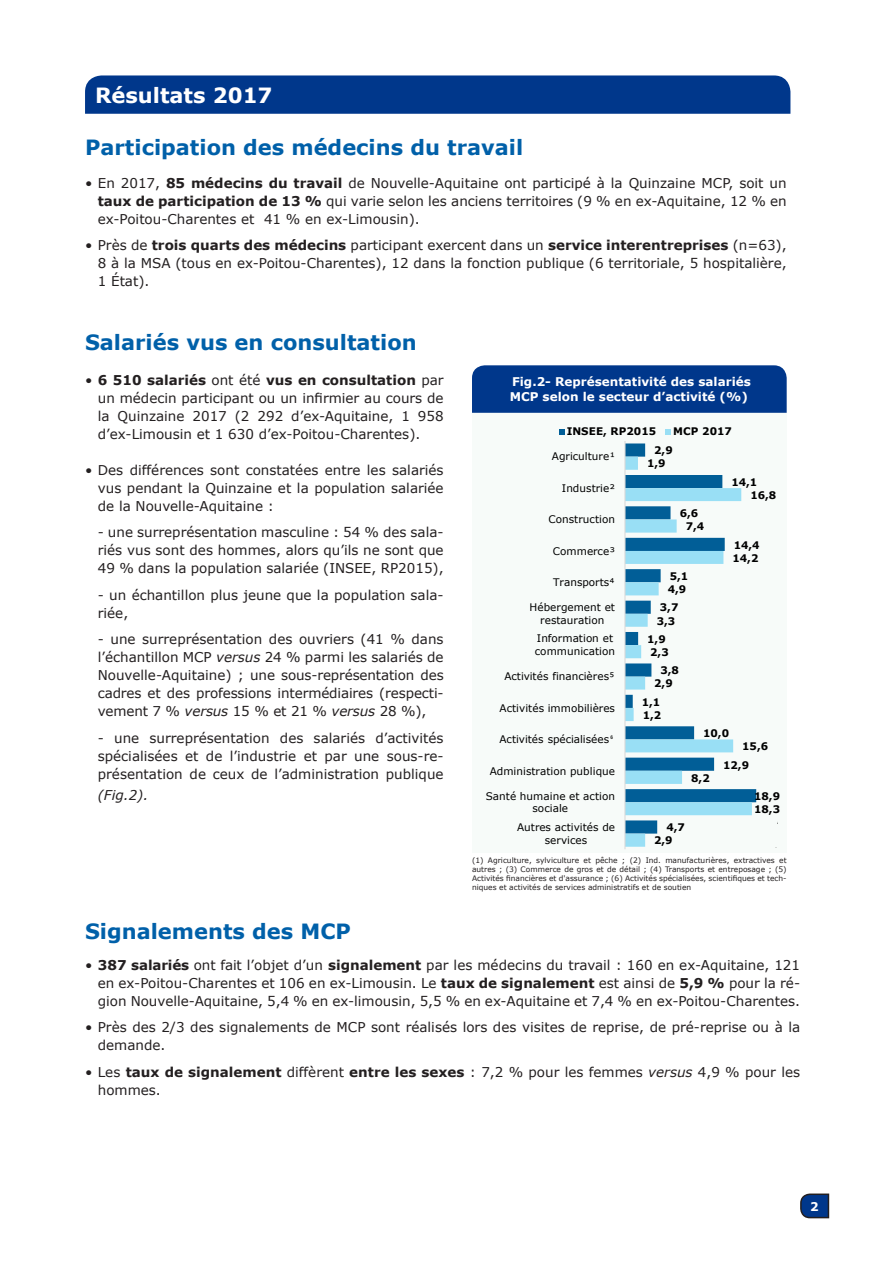
<style>
.page{position:relative;width:893px;height:1263px;background:#fff}
.page>*{position:absolute;margin:0;border:0;box-sizing:border-box;transform-origin:0 0}
.t1{font:700 21px "Verdana";color:#0060a9}
.t2{font:700 21px "Verdana";color:#fff}
.t3{font:13.5px/18px "Verdana";color:#231f20;text-align:justify}
.t4{font:italic 13.5px "Verdana";color:#231f20}
.t5{font:700 12px/14.4px "Verdana";color:#fff}
.t6{font:10.5px/12.8px "Verdana";letter-spacing:.005em;color:#000;text-align:center}
.t7{font:700 10.5px "Verdana";letter-spacing:-.005em;color:#000}
.t8{font:7.5px/9px "Verdana";color:#231f20;text-align:justify}
.s1{font-weight:700}
.s2{font-style:italic}
.s3{font-family:"MS Gothic"}
</style>
<div class="page">
<svg style="left:800px;top:1193px;width:30px;height:26px"></svg>
<div style="left:472px;top:412px;width:314px;height:441px;background:#f7fbf9"></div>
<div style="left:472px;top:365px;width:315px;height:48px;background:#00378b"></div>
<svg style="left:625px;top:443px;width:131px;height:360px"></svg>
<svg style="left:625px;top:457px;width:127px;height:390px"></svg>
<hr style="left:624px;top:441px;width:1px;height:408px;background:#d9d9d9">
<svg style="left:559px;top:429px;width:5px;height:6px"></svg>
<svg style="left:665px;top:429px;width:6px;height:6px"></svg>
<div style="left:85px;top:75px;width:705px;height:39px;background:#00378b"></div>
<p class="t2" style="left:95px;top:80px;width:179px">Résultats 2017</p>
<p class="t1" style="left:85px;top:132px;width:440px">Participation des médecins du travail</p>
<p class="t3" style="left:98px;top:174px;width:690px;text-indent:-13px">• En 2017, <span class="s1">85 médecins du travail</span> de Nouvelle-Aquitaine ont participé à la Quinzaine MCP, soit un <span class="s1">taux de participation de 13 %</span> qui varie selon les anciens territoires (9 % en ex-Aquitaine, 12 % en ex-Poitou-Charentes et 41 % en ex-Limousin).</p>
<p class="t3" style="left:98px;top:236px;width:690px;text-indent:-13px">• Près de <span class="s1">trois quarts des médecins</span> participant exercent dans un <span class="s1">service interentreprises</span> (n=63), 8 à la MSA (tous en ex-Poitou-Charentes), 12 dans la fonction publique (6 territoriale, 5 hospitalière, 1 État).</p>
<p class="t1" style="left:85px;top:327px;width:333px">Salariés vus en consultation</p>
<p class="t3" style="left:98px;top:370px;width:347px;text-indent:-13px">• <span class="s1">6 510 salariés</span> ont été <span class="s1">vus en consultation</span> par un médecin participant ou un infirmier au cours de la Quinzaine 2017 (2 292 d’ex-Aquitaine, 1 958 d’ex-Limousin et 1 630 d’ex-Poitou-Charentes).</p>
<p class="t3" style="left:98px;top:460px;width:347px;text-indent:-13px">• Des différences sont constatées entre les salariés vus pendant la Quinzaine et la population salariée de la Nouvelle-Aquitaine :</p>
<p class="t3" style="left:98px;top:523px;width:347px">- une surreprésentation masculine : 54 % des sala&shy;riés vus sont des hommes, alors qu’ils ne sont que 49 % dans la population salariée (INSEE, RP2015),</p>
<p class="t3" style="left:98px;top:585px;width:347px">- un échantillon plus jeune que la population sala&shy;riée,</p>
<p class="t3" style="left:98px;top:630px;width:347px">- une surreprésentation des ouvriers (41 % dans l’échantillon MCP <span class="s2">versus</span> 24 % parmi les salariés de Nouvelle-Aquitaine) ; une sous-représentation des cadres et des professions intermédiaires (respecti&shy;vement 7 % <span class="s2">versus</span> 15 % et 21 % <span class="s2">versus</span> 28 %),</p>
<p class="t3" style="left:98px;top:728px;width:347px">- une surreprésentation des salariés d’activités spécialisées et de l’industrie et par une sous-re&shy;présentation de ceux de l’administration publique</p>
<p class="t4" style="left:98px;top:786px;width:52px">(Fig.2).</p>
<p class="t5" style="left:510px;top:375px;width:243px">Fig.2- Représentativité des salariés<br>MCP selon le secteur d’activité (%)</p>
<p class="t7" style="left:567px;top:424px;width:91px">INSEE, RP2015</p>
<p class="t7" style="left:673px;top:424px;width:60px">MCP 2017</p>
<p class="t6" style="left:552px;top:450px;width:65px">Agriculture¹</p>
<p class="t6" style="left:562px;top:481px;width:55px">Industrie²</p>
<p class="t6" style="left:548px;top:513px;width:68px">Construction</p>
<p class="t6" style="left:553px;top:544px;width:64px">Commerce³</p>
<p class="t6" style="left:553px;top:576px;width:63px">Transports⁴</p>
<p class="t6" style="left:530px;top:601px;width:87px">Hébergement et restauration</p>
<p class="t6" style="left:535px;top:632px;width:82px;text-align:left">Information et communication</p>
<p class="t6" style="left:504px;top:670px;width:112px">Activités financières⁵</p>
<p class="t6" style="left:499px;top:701px;width:117px">Activités immobilières</p>
<p class="t6" style="left:499px;top:733px;width:116px">Activités spécialisées<span class="s3">⁶</span></p>
<p class="t6" style="left:490px;top:764px;width:127px">Administration publique</p>
<p class="t6" style="left:486px;top:789px;width:131px">Santé humaine et action sociale</p>
<p class="t6" style="left:517px;top:821px;width:100px">Autres activités de services</p>
<p class="t7" style="left:654px;top:443px;width:20px">2,9</p>
<p class="t7" style="left:647px;top:456px;width:20px">1,9</p>
<p class="t7" style="left:680px;top:506px;width:20px">6,6</p>
<p class="t7" style="left:686px;top:519px;width:20px">7,4</p>
<p class="t7" style="left:670px;top:569px;width:20px">5,1</p>
<p class="t7" style="left:660px;top:600px;width:20px">3,7</p>
<p class="t7" style="left:647px;top:632px;width:20px">1,9</p>
<p class="t7" style="left:660px;top:663px;width:20px">3,8</p>
<p class="t7" style="left:642px;top:694px;width:20px">1,1</p>
<p class="t7" style="left:668px;top:582px;width:20px">4,9</p>
<p class="t7" style="left:657px;top:613px;width:20px">3,3</p>
<p class="t7" style="left:650px;top:645px;width:20px">2,3</p>
<p class="t7" style="left:654px;top:676px;width:20px">2,9</p>
<p class="t7" style="left:643px;top:707px;width:20px">1,2</p>
<p class="t7" style="left:731px;top:474px;width:27px">14,1</p>
<p class="t7" style="left:750px;top:488px;width:27px">16,8</p>
<p class="t7" style="left:734px;top:537px;width:27px">14,4</p>
<p class="t7" style="left:732px;top:550px;width:27px">14,2</p>
<p class="t7" style="left:703px;top:726px;width:27px">10,0</p>
<p class="t7" style="left:723px;top:757px;width:27px">12,9</p>
<p class="t7" style="left:742px;top:739px;width:27px">15,6</p>
<p class="t7" style="left:691px;top:770px;width:20px">8,2</p>
<p class="t7" style="left:666px;top:820px;width:20px">4,7</p>
<p class="t7" style="left:654px;top:833px;width:20px">2,9</p>
<p class="t7" style="left:754px;top:789px;width:27px">18,9</p>
<p class="t7" style="left:754px;top:802px;width:27px">18,3</p>
<p class="t8" style="left:472px;top:855px;width:316px">(1) Agriculture, sylviculture et pêche ; (2) Ind. manufacturières, extractives et autres ; (3) Commerce de gros et de détail ; (4) Transports et entreposage ; (5)<br>Activités financières et d'assurance ; (6) Activités spécialisées, scientifiques et tech&shy;niques et activités de services administratifs et de soutien</p>
<p class="t1" style="left:85px;top:916px;width:267px">Signalements des MCP</p>
<p class="t3" style="left:98px;top:956px;width:704px;text-indent:-13px">• <span class="s1">387 salariés</span> ont fait l’objet d’un <span class="s1">signalement</span> par les médecins du travail : 160 en ex-Aquitaine, 121 en ex-Poitou-Charentes et 106 en ex-Limousin. Le <span class="s1">taux de signalement</span> est ainsi de <span class="s1">5,9 %</span> pour la ré&shy;gion Nouvelle-Aquitaine, 5,4 % en ex-limousin, 5,5 % en ex-Aquitaine et 7,4 % en ex-Poitou-Charentes.</p>
<p class="t3" style="left:98px;top:1018px;width:704px;text-indent:-13px">• Près des 2/3 des signalements de MCP sont réalisés lors des visites de reprise, de pré-reprise ou à la demande.</p>
<p class="t3" style="left:98px;top:1063px;width:704px;text-indent:-13px">• Les <span class="s1">taux de signalement</span> diffèrent <span class="s1">entre les sexes</span> : 7,2 % pour les femmes <span class="s2">versus</span> 4,9 % pour les hommes.</p>
<p class="t5" style="left:810px;top:1199px;width:10px">2</p>
</div>
